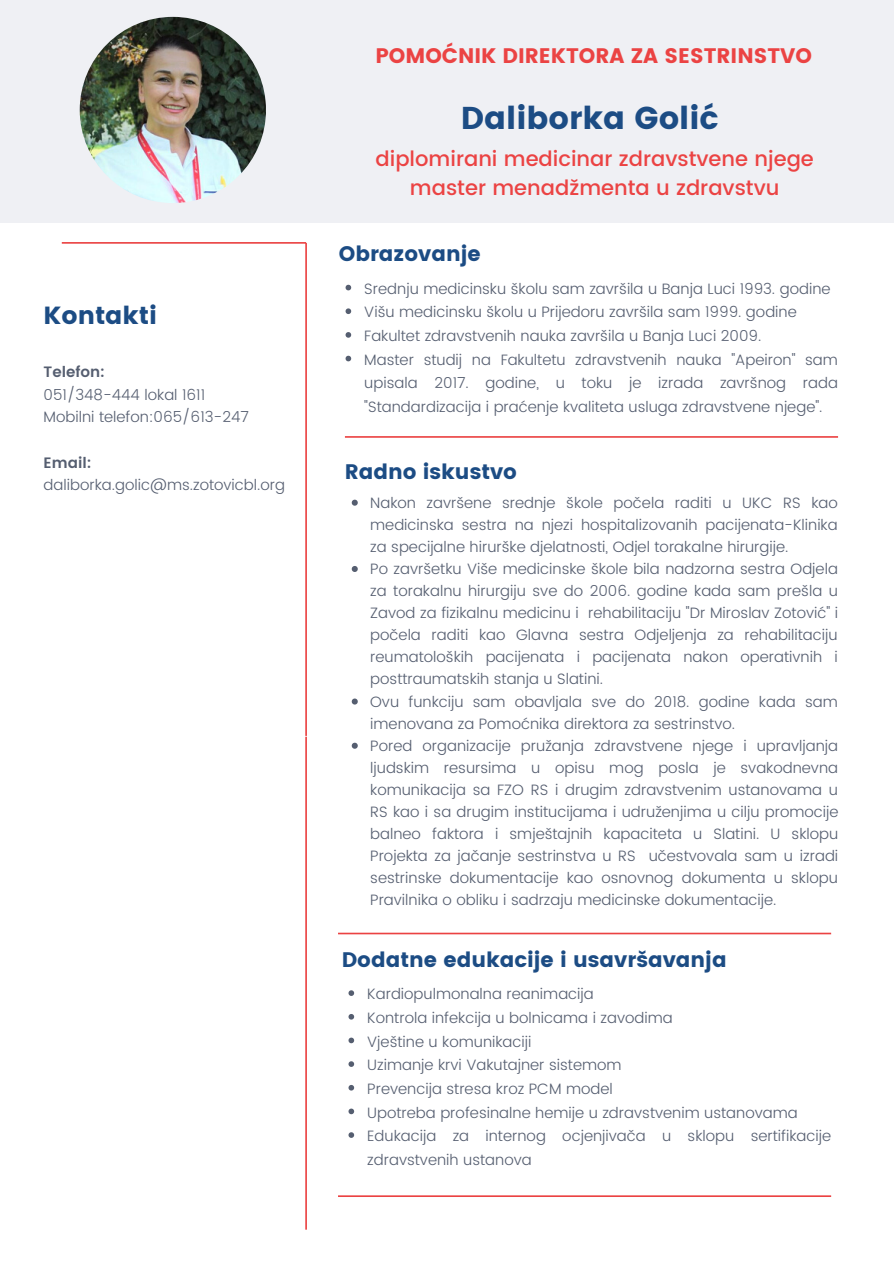
<style>
.page{position:relative;width:894px;height:1264px;background:#fff}
.page>*{position:absolute;margin:0;border:0;box-sizing:border-box;transform-origin:0 0}
.t1{font:31.5px "Poppins";color:#1c4c84}
.t2{font:24.75px "Poppins";color:#1c4c84}
.t3{font:500 21px "Poppins";color:#eb4343}
.t4{font:21px "Poppins";color:#1c4c84}
.t5{font:21px "Poppins";color:#eb4343}
.t6{font:300 15px/22px "Poppins";color:#555e70;text-align:justify}
.t7{font:600 15px "Poppins";color:#555e70}
</style>
<div class="page">
<div style="left:0;top:0;width:893px;height:222px;background:#eff0f4"></div>
<img style="left:80px;top:17px;width:186px;height:186px;border-radius:50%">
<svg style="left:345px;top:285px;width:6px;height:5px"></svg>
<svg style="left:345px;top:308px;width:6px;height:6px"></svg>
<svg style="left:345px;top:332px;width:6px;height:6px"></svg>
<svg style="left:345px;top:356px;width:6px;height:5px"></svg>
<svg style="left:345px;top:436px;width:492px;height:2px"></svg>
<svg style="left:351px;top:499px;width:6px;height:6px"></svg>
<svg style="left:351px;top:566px;width:6px;height:6px"></svg>
<svg style="left:351px;top:698px;width:6px;height:6px"></svg>
<svg style="left:351px;top:742px;width:6px;height:6px"></svg>
<svg style="left:338px;top:932px;width:492px;height:2px"></svg>
<svg style="left:348px;top:990px;width:6px;height:5px"></svg>
<svg style="left:348px;top:1014px;width:6px;height:5px"></svg>
<svg style="left:348px;top:1037px;width:6px;height:6px"></svg>
<svg style="left:348px;top:1061px;width:6px;height:5px"></svg>
<svg style="left:348px;top:1085px;width:6px;height:5px"></svg>
<svg style="left:348px;top:1108px;width:6px;height:6px"></svg>
<svg style="left:348px;top:1132px;width:6px;height:5px"></svg>
<svg style="left:338px;top:1195px;width:492px;height:1px"></svg>
<svg style="left:62px;top:242px;width:245px;height:987px"></svg>
<p class="t2" style="left:44px;top:301px;width:115px">Kontakti</p>
<p class="t7" style="left:44px;top:363px;width:63px">Telefon:</p>
<p class="t6" style="left:44px;top:384px;width:163px">051/348-444 lokal 1611</p>
<p class="t6" style="left:44px;top:406px;width:207px">Mobilni telefon:065/613-247</p>
<p class="t7" style="left:44px;top:453px;width:49px">Email:</p>
<p class="t6" style="left:44px;top:474px;width:243px">daliborka.golic@ms.zotovicbl.org</p>
<p class="t5" style="left:375px;top:43px;width:438px">POMOĆNIK DIREKTORA ZA SESTRINSTVO</p>
<p class="t1" style="left:461px;top:100px;width:259px">Daliborka Golić</p>
<p class="t3" style="left:375px;top:146px;width:439px">diplomirani medicinar zdravstvene njege</p>
<p class="t3" style="left:410px;top:176px;width:371px">master menadžmenta u zdravstvu</p>
<p class="t4" style="left:339px;top:241px;width:143px">Obrazovanje</p>
<p class="t6" style="left:364px;top:277px;width:467px">Srednju medicinsku školu sam završila u Banja Luci 1993. godine</p>
<p class="t6" style="left:364px;top:301px;width:434px">Višu medicinsku školu u Prijedoru završila sam 1999. godine</p>
<p class="t6" style="left:364px;top:325px;width:398px">Fakultet zdravstvenih nauka završila u Banja Luci 2009.</p>
<p class="t6" style="left:364px;top:348px;width:475px;line-height:23.7px">Master studij na Fakultetu zdravstvenih nauka "Apeiron" sam upisala 2017. godine, u toku je izrada završnog rada "Standardizacija i praćenje kvaliteta usluga zdravstvene njege".</p>
<p class="t4" style="left:344px;top:459px;width:174px">Radno iskustvo</p>
<p class="t6" style="left:370px;top:491px;width:469px">Nakon završene srednje škole počela raditi u UKC RS kao medicinska sestra na njezi hospitalizovanih pacijenata-Klinika za specijalne hirurške djelatnosti, Odjel torakalne hirurgije.</p>
<p class="t6" style="left:370px;top:558px;width:469px">Po završetku Više medicinske škole bila nadzorna sestra Odjela za torakalnu hirurgiju sve do 2006. godine kada sam prešla u Zavod za fizikalnu medicinu i rehabilitaciju "Dr Miroslav Zotović" i počela raditi kao Glavna sestra Odjeljenja za rehabilitaciju reumatoloških pacijenata i pacijenata nakon operativnih i posttraumatskih stanja u Slatini.</p>
<p class="t6" style="left:370px;top:690px;width:469px">Ovu funkciju sam obavljala sve do 2018. godine kada sam imenovana za Pomoćnika direktora za sestrinstvo.</p>
<p class="t6" style="left:370px;top:734px;width:469px">Pored organizacije pružanja zdravstvene njege i upravljanja ljudskim resursima u opisu mog posla je svakodnevna komunikacija sa FZO RS i drugim zdravstvenim ustanovama u RS kao i sa drugim institucijama i udruženjima u cilju promocije balneo faktora i smještajnih kapaciteta u Slatini. U sklopu Projekta za jačanje sestrinstva u RS učestvovala sam u izradi sestrinske dokumentacije kao osnovnog dokumenta u sklopu Pravilnika o obliku i sadrzaju medicinske dokumentacije.</p>
<p class="t4" style="left:341px;top:947px;width:386px">Dodatne edukacije i usavršavanja</p>
<p class="t6" style="left:367px;top:983px;width:228px">Kardiopulmonalna reanimacija</p>
<p class="t6" style="left:367px;top:1006px;width:307px">Kontrola infekcija u bolnicama i zavodima</p>
<p class="t6" style="left:367px;top:1030px;width:166px">Vještine u komunikaciji</p>
<p class="t6" style="left:367px;top:1054px;width:256px">Uzimanje krvi Vakutajner sistemom</p>
<p class="t6" style="left:367px;top:1077px;width:247px">Prevencija stresa kroz PCM model</p>
<p class="t6" style="left:367px;top:1101px;width:432px">Upotreba profesinalne hemije u zdravstvenim ustanovama</p>
<p class="t6" style="left:367px;top:1124px;width:465px;line-height:23.7px">Edukacija za internog ocjenjivača u sklopu sertifikacije zdravstvenih ustanova</p>
</div>
